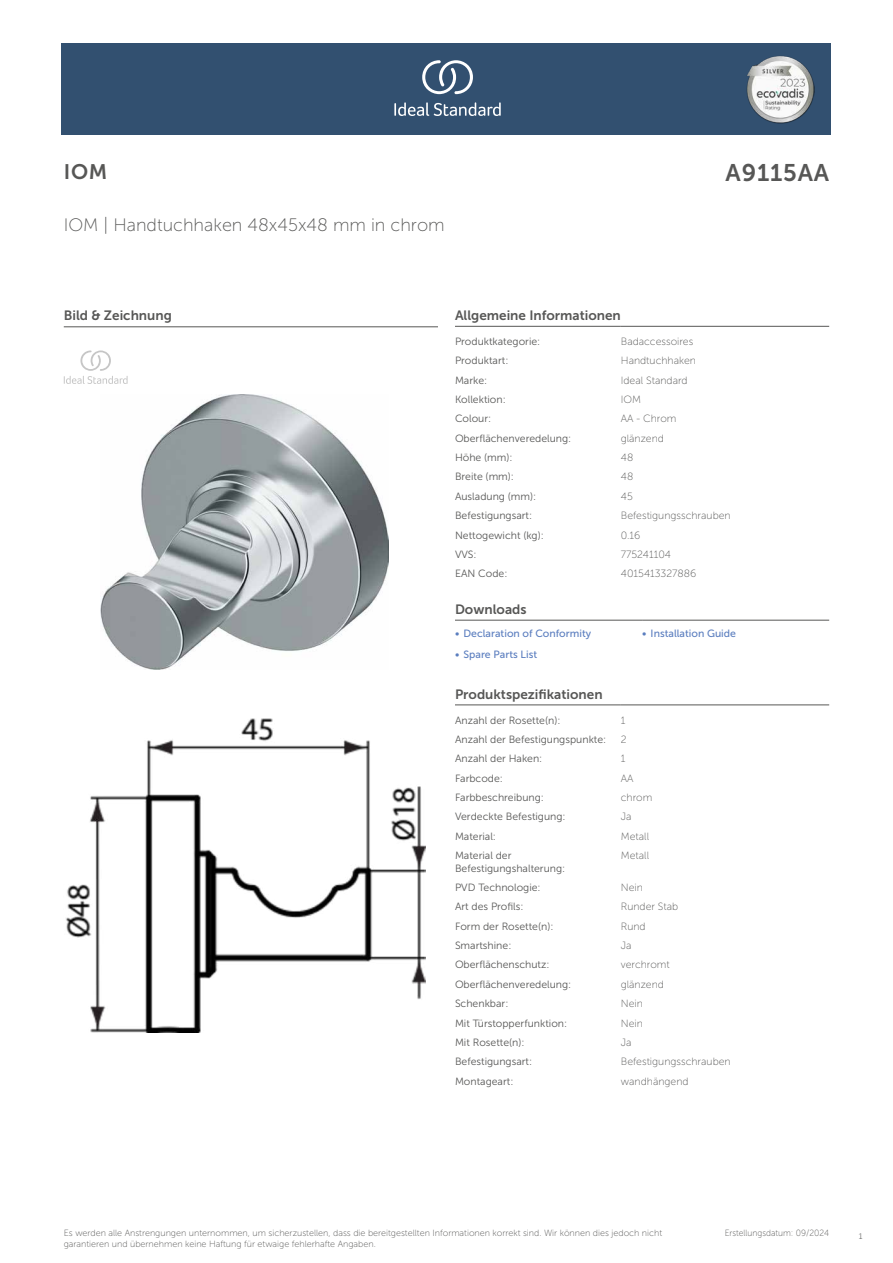
<style>
.page{position:relative;width:893px;height:1263px;background:#fff}
.page>*{position:absolute;margin:0;border:0;box-sizing:border-box;transform-origin:0 0}
.t1{font:24px "Museo Sans 700";letter-spacing:.035em;color:#575756}
.t2{font:21px "Museo Sans 700";color:#575756}
.t3{font:18px "Museo Sans 100";color:#575756}
.t4{font:13.5px "Museo Sans 700";color:#575756}
.t5{font:10.5px/12.6px "Museo Sans 300";color:#575756}
.t6{font:10.5px "Museo Sans 100";color:#575756}
.t7{font:10.5px "Museo Sans 500";color:#5b7ebf}
.t8{font:9px/10.8px "Museo Sans 100";color:#575756}
.t9{font:9px "Museo Sans 100";color:#575756;scale:.95 1}
.t10{font:300 9px "Calibri";color:#575756;scale:.95 1}
</style>
<div class="page">
<div style="left:62px;top:43px;width:769px;height:91px;background:#325070"></div>
<hr style="left:455px;top:326px;width:166px;height:1px;background:#575756">
<hr style="left:621px;top:326px;width:208px;height:1px;background:#575756">
<hr style="left:455px;top:620px;width:187px;height:1px;background:#575756">
<hr style="left:642px;top:620px;width:187px;height:1px;background:#575756">
<hr style="left:455px;top:705px;width:166px;height:1px;background:#575756">
<hr style="left:621px;top:705px;width:208px;height:1px;background:#575756">
<img style="left:66px;top:718px;width:359px;height:314px">
<hr style="left:64px;top:327px;width:374px;height:1px;background:#575756">
<svg style="left:64px;top:350px;width:64px;height:34px"></svg>
<img style="left:101px;top:395px;width:287px;height:274px">
<svg style="left:394px;top:102px;width:107px;height:14px"></svg>
<svg style="left:422px;top:60px;width:51px;height:34px"></svg>
<img style="left:746px;top:56px;width:68px;height:67px">
<h2 class="t2" style="left:64px;top:160px;width:45px">IOM</h2>
<h1 class="t1" style="left:726px;top:160px;width:105px">A9115AA</h1>
<h3 class="t3" style="left:64px;top:215px;width:382px">IOM | Handtuchhaken 48x45x48 mm in chrom</h3>
<p class="t4" style="left:64px;top:308px;width:110px">Bild &amp; Zeichnung</p>
<p class="t4" style="left:455px;top:308px;width:167px">Allgemeine Informationen</p>
<p class="t5" style="left:455px;top:335px;width:87px">Produktkategorie:</p>
<p class="t6" style="left:621px;top:336px;width:74px">Badaccessoires</p>
<p class="t5" style="left:455px;top:354px;width:55px">Produktart:</p>
<p class="t6" style="left:621px;top:355px;width:77px">Handtuchhaken</p>
<p class="t5" style="left:455px;top:374px;width:34px">Marke:</p>
<p class="t6" style="left:621px;top:374px;width:68px">Ideal Standard</p>
<p class="t5" style="left:455px;top:393px;width:52px">Kollektion:</p>
<p class="t6" style="left:621px;top:394px;width:22px">IOM</p>
<p class="t5" style="left:455px;top:413px;width:38px">Colour:</p>
<p class="t6" style="left:621px;top:413px;width:57px">AA - Chrom</p>
<p class="t5" style="left:455px;top:432px;width:118px">Oberflächenveredelung:</p>
<p class="t6" style="left:621px;top:433px;width:45px">glänzend</p>
<p class="t5" style="left:455px;top:451px;width:59px">Höhe (mm):</p>
<p class="t6" style="left:621px;top:452px;width:14px">48</p>
<p class="t5" style="left:455px;top:471px;width:61px">Breite (mm):</p>
<p class="t6" style="left:621px;top:471px;width:14px">48</p>
<p class="t5" style="left:455px;top:490px;width:83px">Ausladung (mm):</p>
<p class="t6" style="left:621px;top:491px;width:13px">45</p>
<p class="t5" style="left:455px;top:509px;width:79px">Befestigungsart:</p>
<p class="t6" style="left:621px;top:510px;width:111px">Befestigungsschrauben</p>
<p class="t5" style="left:455px;top:529px;width:90px">Nettogewicht (kg):</p>
<p class="t6" style="left:621px;top:529px;width:21px">0.16</p>
<p class="t5" style="left:455px;top:548px;width:23px">VVS:</p>
<p class="t6" style="left:621px;top:549px;width:52px">775241104</p>
<p class="t5" style="left:455px;top:567px;width:54px">EAN Code:</p>
<p class="t6" style="left:621px;top:568px;width:77px">4015413327886</p>
<p class="t4" style="left:455px;top:602px;width:73px">Downloads</p>
<p class="t7" style="left:455px;top:627px;width:138px">• Declaration of Conformity</p>
<p class="t7" style="left:642px;top:627px;width:95px">• Installation Guide</p>
<p class="t7" style="left:455px;top:649px;width:84px">• Spare Parts List</p>
<p class="t4" style="left:455px;top:686px;width:149px">Produktspezifikationen</p>
<p class="t5" style="left:455px;top:714px;width:107px">Anzahl der Rosette(n):</p>
<p class="t6" style="left:621px;top:714px;width:6px">1</p>
<p class="t5" style="left:455px;top:733px;width:153px">Anzahl der Befestigungspunkte:</p>
<p class="t6" style="left:621px;top:734px;width:7px">2</p>
<p class="t5" style="left:455px;top:752px;width:89px">Anzahl der Haken:</p>
<p class="t6" style="left:621px;top:753px;width:6px">1</p>
<p class="t5" style="left:455px;top:772px;width:49px">Farbcode:</p>
<p class="t6" style="left:621px;top:772px;width:14px">AA</p>
<p class="t5" style="left:455px;top:791px;width:90px">Farbbeschreibung:</p>
<p class="t6" style="left:621px;top:792px;width:33px">chrom</p>
<p class="t5" style="left:455px;top:810px;width:112px">Verdeckte Befestigung:</p>
<p class="t6" style="left:621px;top:811px;width:12px">Ja</p>
<p class="t5" style="left:455px;top:830px;width:43px">Material:</p>
<p class="t6" style="left:621px;top:830px;width:30px">Metall</p>
<p class="t5" style="left:455px;top:849px;width:112px">Material der<br>Befestigungshalterung:</p>
<p class="t6" style="left:621px;top:850px;width:30px">Metall</p>
<p class="t5" style="left:455px;top:881px;width:87px">PVD Technologie:</p>
<p class="t6" style="left:621px;top:882px;width:24px">Nein</p>
<p class="t5" style="left:455px;top:900px;width:70px">Art des Profils:</p>
<p class="t6" style="left:621px;top:901px;width:59px">Runder Stab</p>
<p class="t5" style="left:455px;top:920px;width:100px">Form der Rosette(n):</p>
<p class="t6" style="left:621px;top:920px;width:26px">Rund</p>
<p class="t5" style="left:455px;top:939px;width:58px">Smartshine:</p>
<p class="t6" style="left:621px;top:940px;width:12px">Ja</p>
<p class="t5" style="left:455px;top:958px;width:96px">Oberflächenschutz:</p>
<p class="t6" style="left:621px;top:959px;width:50px">verchromt</p>
<p class="t5" style="left:455px;top:978px;width:118px">Oberflächenveredelung:</p>
<p class="t6" style="left:621px;top:978px;width:45px">glänzend</p>
<p class="t5" style="left:455px;top:997px;width:55px">Schenkbar:</p>
<p class="t6" style="left:621px;top:998px;width:24px">Nein</p>
<p class="t5" style="left:455px;top:1017px;width:114px">Mit Türstopperfunktion:</p>
<p class="t6" style="left:621px;top:1017px;width:24px">Nein</p>
<p class="t5" style="left:455px;top:1036px;width:71px">Mit Rosette(n):</p>
<p class="t6" style="left:621px;top:1037px;width:12px">Ja</p>
<p class="t5" style="left:455px;top:1055px;width:79px">Befestigungsart:</p>
<p class="t6" style="left:621px;top:1056px;width:111px">Befestigungsschrauben</p>
<p class="t5" style="left:455px;top:1075px;width:60px">Montageart:</p>
<p class="t6" style="left:621px;top:1075px;width:69px">wandhängend</p>
<p class="t8" style="left:64px;top:1227px;width:600px">Es werden alle Anstrengungen unternommen, um sicherzustellen, dass die bereitgestellten Informationen korrekt sind. Wir können dies jedoch nicht garantieren und übernehmen keine Haftung für etwaige fehlerhafte Angaben.</p>
<p class="t9" style="left:725px;top:1228px;width:111px">Erstellungsdatum: 09/2024</p>
<p class="t10" style="left:858px;top:1230px;width:6px">1</p>
</div>
